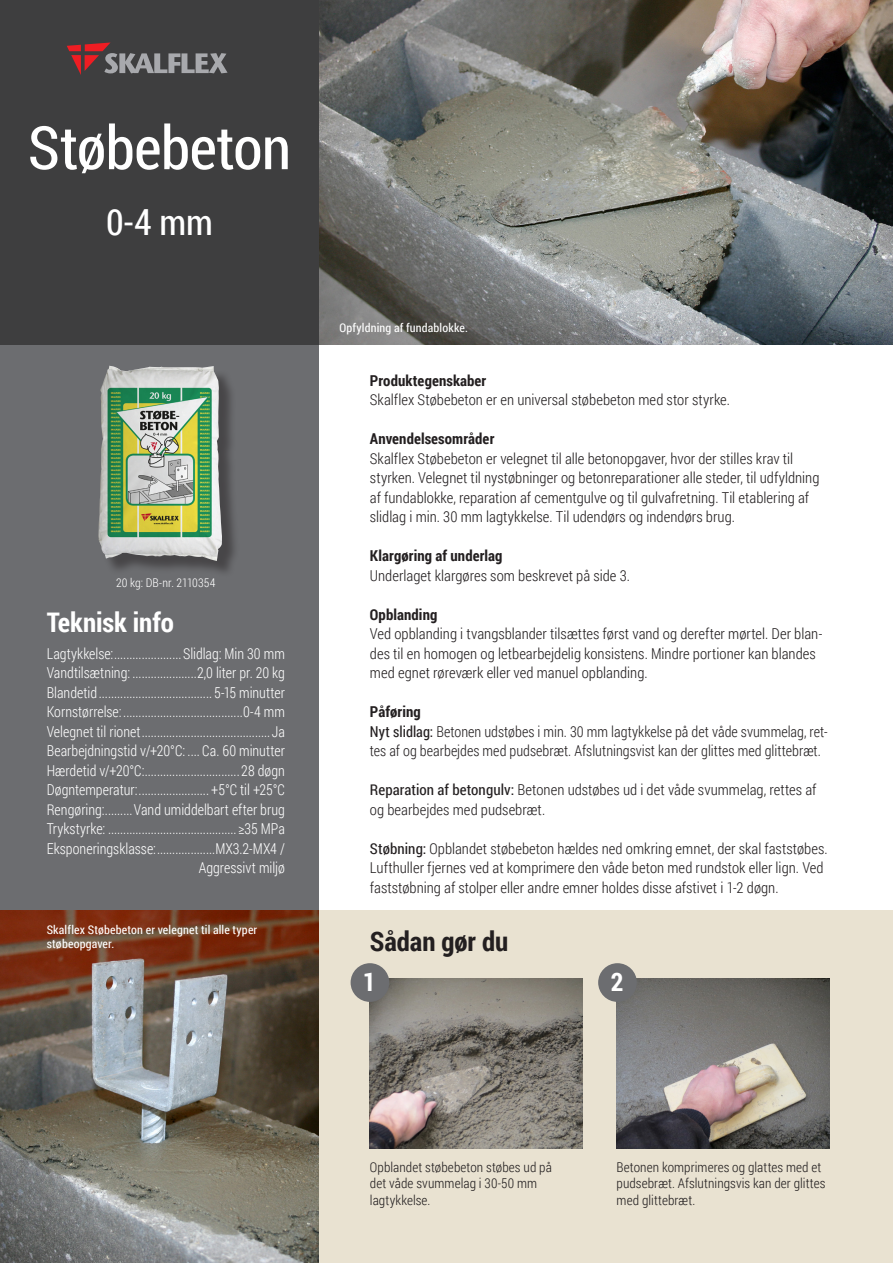
<style>
.page{position:relative;width:893px;height:1263px;background:#fff}
.page>*{position:absolute;margin:0;border:0;box-sizing:border-box;transform-origin:0 0}
.t1{font:60px "Roboto Condensed";letter-spacing:-.01em;color:#fff}
.t2{font:36px "Roboto Condensed";color:#fff}
.t3{font:700 27px "Roboto Condensed";letter-spacing:-.005em;color:#fff}
.t4{font:700 27px "Roboto Condensed";color:#231f20}
.t5{font:700 25.5px "Roboto Condensed";color:#fff}
.NY_Infobullit{font:300 15px/19.5px "Roboto Condensed";color:#fff;text-align:right;scale:.95 1}
.Brødtekst_NY{font:300 15px/19.5px "Roboto Condensed";letter-spacing:.005em;color:#231f20}
.NY_produkttekst{font:300 15px/19.5px "Roboto Condensed";letter-spacing:.005em;color:#231f20}
.Brødtekst_NY-2{font:300 15px/19.5px "Roboto Condensed";letter-spacing:.005em;color:#231f20;scale:.96 1}
.Brødtekst_NY-3{font:700 15px "Roboto Condensed";letter-spacing:.005em;color:#231f20}
.Ste-by-Step_NY{font:300 13.5px/16.5px "Roboto Condensed";letter-spacing:.01em;color:#231f20}
.NY_billedtekst{font:12px/14.4px "Roboto Condensed";letter-spacing:.015em;color:#fff}
.NY_DB-linje{font:300 12px "Roboto Condensed";letter-spacing:.005em;color:#fff}
.s1{font-weight:400}
</style>
<div class="page">
<div style="left:0;top:335px;width:319px;height:590px;background:#6c6d70"></div>
<img style="left:319px;top:0;width:573px;height:344px">
<div style="left:0;top:0;width:319px;height:344px;background:#3e3e3f"></div>
<svg style="left:67px;top:43px;width:161px;height:32px"></svg>
<div style="left:0;top:910px;width:893px;height:353px;background:#e9e2d1"></div>
<div style="left:101px;top:368px;width:138px;height:210px;background:#231f20;opacity:.5"></div>
<img style="left:98px;top:366px;width:124px;height:195px">
<img style="left:370px;top:979px;width:213px;height:169px">
<img style="left:617px;top:979px;width:212px;height:169px">
<div style="left:351px;top:963px;width:38px;height:39px;background:#6c6d70;border-radius:50%"></div>
<div style="left:598px;top:963px;width:39px;height:39px;background:#6c6d70;border-radius:50%"></div>
<img style="left:0;top:910px;width:319px;height:353px">
<p class="t1" style="left:28px;top:106px;width:265px">Støbebeton</p>
<p class="t2" style="left:106px;top:197px;width:108px">0-4 mm</p>
<p class="NY_DB-linje" style="left:116px;top:574px;width:101px">20 kg: DB-nr. 2110354</p>
<p class="t3" style="left:47px;top:603px;width:129px">Teknisk info</p>
<p class="NY_Infobullit" style="left:47px;top:643px;width:252px">Lagtykkelse:......................Slidlag: Min 30 mm</p>
<p class="NY_Infobullit" style="left:47px;top:662px;width:252px">Vandtilsætning: .....................2,0 liter pr. 20 kg</p>
<p class="NY_Infobullit" style="left:47px;top:682px;width:252px">Blandetid..................................... 5-15 minutter</p>
<p class="NY_Infobullit" style="left:47px;top:701px;width:252px">Kornstørrelse: .......................................0-4 mm</p>
<p class="NY_Infobullit" style="left:47px;top:721px;width:252px">Velegnet til rionet..........................................Ja</p>
<p class="NY_Infobullit" style="left:47px;top:740px;width:252px">Bearbejdningstid v/+20°C: .... Ca. 60 minutter</p>
<p class="NY_Infobullit" style="left:47px;top:760px;width:252px">Hærdetid v/+20°C:...............................28 døgn</p>
<p class="NY_Infobullit" style="left:47px;top:779px;width:252px">Døgntemperatur:....................... +5°C til +25°C</p>
<p class="NY_Infobullit" style="left:47px;top:799px;width:252px">Rengøring:.........Vand umiddelbart efter brug</p>
<p class="NY_Infobullit" style="left:47px;top:818px;width:252px">Trykstyrke: ..........................................≥35 MPa</p>
<p class="NY_Infobullit" style="left:47px;top:838px;width:252px">Eksponeringsklasse:...................MX3.2-MX4 /<br>Aggressivt miljø</p>
<p class="NY_billedtekst" style="left:47px;top:922px;width:212px">Skalflex Støbebeton er velegnet til alle typer støbeopgaver.</p>
<p class="NY_billedtekst" style="left:339px;top:320px;width:130px">Opfyldning af fundablokke.</p>
<p class="Brødtekst_NY-3" style="left:370px;top:370px;width:118px">Produktegenskaber</p>
<p class="NY_produkttekst" style="left:370px;top:389px;width:361px">Skalflex Støbebeton er en universal støbebeton med stor styrke.</p>
<p class="Brødtekst_NY-3" style="left:370px;top:428px;width:126px">Anvendelsesområder</p>
<p class="NY_produkttekst" style="left:370px;top:448px;width:451px">Skalflex Støbebeton er velegnet til alle betonopgaver, hvor der stilles krav til styrken. Velegnet til nystøbninger og betonreparationer alle steder, til udfyldning af fundablokke, reparation af cementgulve og til gulvafretning. Til etablering af slidlag i min. 30 mm lagtykkelse. Til udendørs og indendørs brug.</p>
<p class="Brødtekst_NY-3" style="left:370px;top:545px;width:134px">Klargøring af underlag</p>
<p class="Brødtekst_NY" style="left:370px;top:565px;width:261px">Underlaget klargøres som beskrevet på side 3.</p>
<p class="Brødtekst_NY-3" style="left:370px;top:604px;width:69px">Opblanding</p>
<p class="Brødtekst_NY" style="left:370px;top:623px;width:454px">Ved opblanding i tvangsblander tilsættes først vand og derefter mørtel. Der blan&shy;des til en homogen og letbearbejdelig konsistens. Mindre portioner kan blandes med egnet røreværk eller ved manuel opblanding.</p>
<p class="Brødtekst_NY-3" style="left:370px;top:701px;width:52px">Påføring</p>
<p class="Brødtekst_NY-2" style="left:370px;top:721px;width:478px"><span class="s1">Nyt slidlag:</span> Betonen udstøbes i min. 30 mm lagtykkelse på det våde svummelag, ret&shy;tes af og bearbejdes med pudsebræt. Afslutningsvist kan der glittes med glittebræt.</p>
<p class="Brødtekst_NY" style="left:370px;top:779px;width:448px"><span class="s1">Reparation af betongulv:</span> Betonen udstøbes ud i det våde svummelag, rettes af og bearbejdes med pudsebræt.</p>
<p class="Brødtekst_NY" style="left:370px;top:838px;width:459px"><span class="s1">Støbning:</span> Opblandet støbebeton hældes ned omkring emnet, der skal faststøbes.<br>Lufthuller fjernes ved at komprimere den våde beton med rundstok eller lign. Ved faststøbning af stolper eller andre emner holdes disse afstivet i 1-2 døgn.</p>
<p class="t4" style="left:370px;top:922px;width:140px">Sådan gør du</p>
<p class="t5" style="left:363px;top:964px;width:14px">1</p>
<p class="t5" style="left:611px;top:964px;width:14px">2</p>
<p class="Ste-by-Step_NY" style="left:370px;top:1158px;width:183px">Opblandet støbebeton støbes ud på det våde svummelag i 30-50 mm lagtykkelse.</p>
<p class="Ste-by-Step_NY" style="left:617px;top:1158px;width:210px">Betonen komprimeres og glattes med et pudsebræt. Afslutningsvis kan der glittes med glittebræt.</p>
</div>
